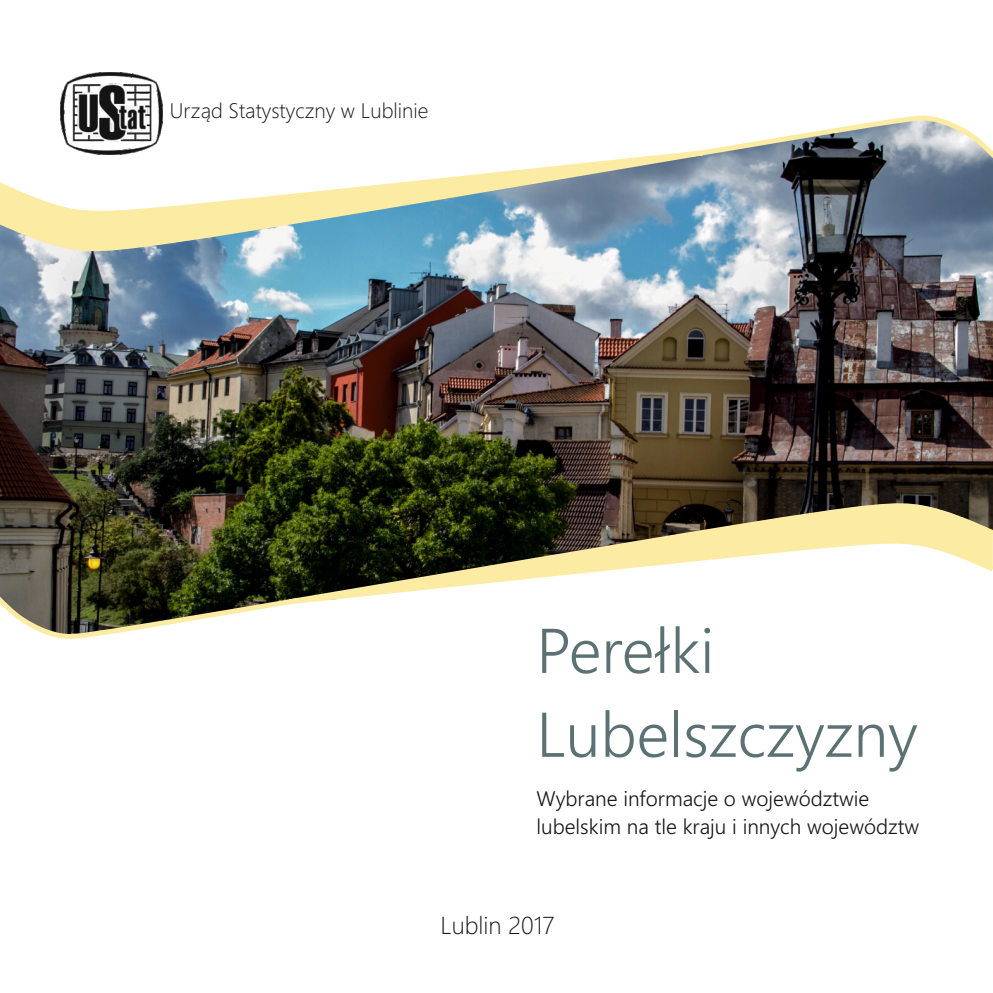
<style>
.page{position:relative;width:993px;height:993px;background:#fff}
.page>*{position:absolute;margin:0;border:0;box-sizing:border-box;transform-origin:0 0}
.t1{font:300 63px/83.8px "Segoe UI";color:#5b7174}
.t2{font:300 24.5px "Segoe UI";color:#151616}
.t3{font:300 21px/28px "Segoe UI";color:#151616}
.t4{font:300 21px "Segoe UI";color:#151616}
</style>
<div class="page">
<img style="left:0;top:113px;width:992px;height:526px">
<svg style="left:290px;top:503px;width:702px;height:98px"></svg>
<svg style="left:0;top:153px;width:702px;height:98px"></svg>
<img style="left:61px;top:72px;width:101px;height:82px">
<p class="t4" style="left:170px;top:102px;width:260px">Urząd Statystyczny w Lublinie</p>
<h1 class="t1" style="left:536px;top:614px;width:382px">Perełki<br>Lubelszczyzny</h1>
<p class="t3" style="left:536px;top:786px;width:384px">Wybrane informacje o województwie lubelskim na tle kraju i innych województw</p>
<p class="t2" style="left:440px;top:915px;width:116px">Lublin 2017</p>
</div>
